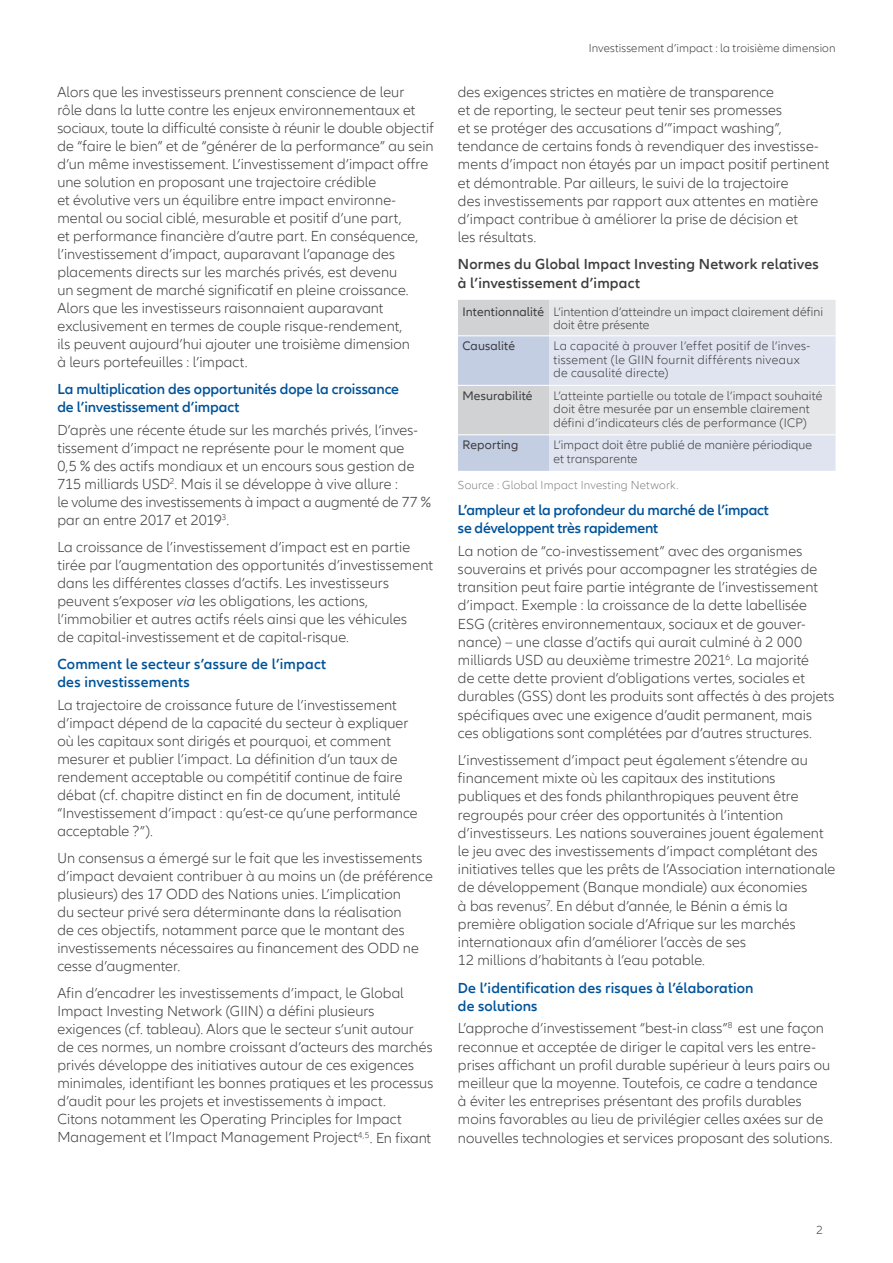
<style>
.page{position:relative;width:893px;height:1263px;background:#fff}
.page>*{position:absolute;margin:0;border:0;box-sizing:border-box;transform-origin:0 0}
.t1{font:300 15px/18px "Allianz Neo";letter-spacing:.005em;color:#3e3e3f}
.t2{font:600 15px/18.1px "Allianz Neo";letter-spacing:-.005em;color:#015399}
.t3{font:600 15px/18.1px "Allianz Neo";letter-spacing:.015em;color:#3e3e3f}
.t4{font:600 15px/18px "Allianz Neo";letter-spacing:.015em;color:#015399}
.t5{font:300 12.75px/13.5px "Allianz Neo";letter-spacing:.015em;color:#3e3e3f}
.t6{font:12.75px "Allianz Neo";letter-spacing:.01em;color:#3e3e3f}
.t7{font:300 12px "Allianz Neo";letter-spacing:.005em;color:#3e3e3f}
.t8{font:300 12px "Allianz Neo";letter-spacing:.02em;color:#808285}
.s1{font-style:italic}
.s2{font-weight:400}
</style>
<div class="page">
<svg style="left:458px;top:300px;width:378px;height:171px;background:#dce0e8"></svg>
<hr style="left:458px;top:335px;width:91px;height:1px;background:#fff">
<hr style="left:549px;top:335px;width:287px;height:1px;background:#fff">
<hr style="left:458px;top:385px;width:91px;height:1px;background:#fff">
<hr style="left:549px;top:385px;width:287px;height:1px;background:#fff">
<hr style="left:458px;top:434px;width:91px;height:1px;background:#fff">
<hr style="left:549px;top:434px;width:287px;height:1px;background:#fff">
<p class="t1" style="left:57px;top:83px;width:378px">Alors que les investisseurs prennent conscience de leur<br>rôle dans la lutte contre les enjeux environnementaux et sociaux, toute la difficulté consiste à réunir le double objectif de “faire le bien” et de “générer de la performance” au sein d’un même investissement. L’investissement d’impact offre une solution en proposant une trajectoire crédible<br>et évolutive vers un équilibre entre impact environne&shy;mental ou social ciblé, mesurable et positif d’une part,<br>et performance financière d’autre part. En conséquence, l’investissement d’impact, auparavant l’apanage des placements directs sur les marchés privés, est devenu<br>un segment de marché significatif en pleine croissance.<br>Alors que les investisseurs raisonnaient auparavant exclusivement en termes de couple risque-rendement,<br>ils peuvent aujourd’hui ajouter une troisième dimension<br>à leurs portefeuilles : l’impact.</p>
<p class="t2" style="left:57px;top:380px;width:343px">La multiplication des opportunités dope la croissance de l’investissement d’impact</p>
<p class="t1" style="left:57px;top:421px;width:375px">D’après une récente étude sur les marchés privés, l’inves&shy;tissement d’impact ne représente pour le moment que<br>0,5 % des actifs mondiaux et un encours sous gestion de 715 milliards USD<sup>2</sup>. Mais il se développe à vive allure :<br>le volume des investissements à impact a augmenté de 77 % par an entre 2017 et 2019<sup>3</sup>.</p>
<p class="t1" style="left:57px;top:538px;width:377px">La croissance de l’investissement d’impact est en partie tirée par l’augmentation des opportunités d’investissement dans les différentes classes d’actifs. Les investisseurs peuvent s’exposer <span class="s1">via</span> les obligations, les actions, l’immobilier et autres actifs réels ainsi que les véhicules<br>de capital-investissement et de capital-risque.</p>
<p class="t4" style="left:57px;top:655px;width:270px">Comment le secteur s’assure de l’impact des investissements</p>
<p class="t1" style="left:57px;top:696px;width:362px">La trajectoire de croissance future de l’investissement d’impact dépend de la capacité du secteur à expliquer où les capitaux sont dirigés et pourquoi, et comment mesurer et publier l’impact. La définition d’un taux de rendement acceptable ou compétitif continue de faire débat (cf. chapitre distinct en fin de document, intitulé “Investissement d’impact : qu’est-ce qu’une performance acceptable ?”).</p>
<p class="t1" style="left:57px;top:849px;width:377px">Un consensus a émergé sur le fait que les investissements d’impact devaient contribuer à au moins un (de préférence plusieurs) des 17 ODD des Nations unies. L’implication<br>du secteur privé sera déterminante dans la réalisation<br>de ces objectifs, notamment parce que le montant des investissements nécessaires au financement des ODD ne cesse d’augmenter.</p>
<p class="t1" style="left:57px;top:985px;width:377px">Afin d’encadrer les investissements d’impact, le Global Impact Investing Network (GIIN) a défini plusieurs exigences (cf. tableau). Alors que le secteur s’unit autour de ces normes, un nombre croissant d’acteurs des marchés privés développe des initiatives autour de ces exigences minimales, identifiant les bonnes pratiques et les processus d’audit pour les projets et investissements à impact.<br>Citons notamment les Operating Principles for Impact Management et l’Impact Management Project<sup>4,5</sup>. En fixant</p>
<p class="t7" style="left:589px;top:41px;width:248px">Investissement d’impact : la troisième dimension</p>
<p class="t1" style="left:458px;top:83px;width:373px">des exigences strictes en matière de transparence<br>et de reporting, le secteur peut tenir ses promesses<br>et se protéger des accusations d’”impact washing”, tendance de certains fonds à revendiquer des investisse&shy;ments d’impact non étayés par un impact positif pertinent et démontrable. Par ailleurs, le suivi de la trajectoire<br>des investissements par rapport aux attentes en matière d’impact contribue à améliorer la prise de décision et<br>les résultats.</p>
<p class="t3" style="left:458px;top:256px;width:362px">Normes du Global Impact Investing Network relatives à l’investissement d’impact</p>
<p class="t5" style="left:553px;top:305px;width:271px;text-indent:-91px"><span class="s2">Intentionnalité</span> L’intention d’atteindre un impact clairement défini doit être présente</p>
<p class="t6" style="left:462px;top:339px;width:54px">Causalité</p>
<p class="t5" style="left:553px;top:339px;width:258px">La capacité à prouver l’effet positif de l’inves&shy;tissement (le GIIN fournit différents niveaux de causalité directe)</p>
<p class="t6" style="left:462px;top:388px;width:72px">Mesurabilité</p>
<p class="t5" style="left:553px;top:389px;width:270px">L’atteinte partielle ou totale de l’impact souhaité doit être mesurée par un ensemble clairement défini d’indicateurs clés de performance (ICP)</p>
<p class="t6" style="left:462px;top:438px;width:57px">Reporting</p>
<p class="t5" style="left:553px;top:438px;width:260px">L’impact doit être publié de manière périodique et transparente</p>
<p class="t8" style="left:458px;top:478px;width:222px">Source : Global Impact Investing Network.</p>
<p class="t2" style="left:458px;top:501px;width:312px">L’ampleur et la profondeur du marché de l’impact se développent très rapidement</p>
<p class="t1" style="left:458px;top:542px;width:378px">La notion de “co-investissement” avec des organismes souverains et privés pour accompagner les stratégies de transition peut faire partie intégrante de l’investissement d’impact. Exemple : la croissance de la dette labellisée ESG (critères environnementaux, sociaux et de gouver&shy;nance) – une classe d’actifs qui aurait culminé à 2 000 milliards USD au deuxième trimestre 2021<sup>6</sup>. La majorité<br>de cette dette provient d’obligations vertes, sociales et durables (GSS) dont les produits sont affectés à des projets spécifiques avec une exigence d’audit permanent, mais ces obligations sont complétées par d’autres structures.</p>
<p class="t1" style="left:458px;top:751px;width:379px">L’investissement d’impact peut également s’étendre au financement mixte où les capitaux des institutions publiques et des fonds philanthropiques peuvent être regroupés pour créer des opportunités à l’intention d’investisseurs. Les nations souveraines jouent également le jeu avec des investissements d’impact complétant des initiatives telles que les prêts de l’Association internationale de développement (Banque mondiale) aux économies<br>à bas revenus<sup>7</sup>. En début d’année, le Bénin a émis la première obligation sociale d’Afrique sur les marchés internationaux afin d’améliorer l’accès de ses<br>12 millions d’habitants à l’eau potable.</p>
<p class="t2" style="left:458px;top:979px;width:297px">De l’identification des risques à l’élaboration de solutions</p>
<p class="t1" style="left:458px;top:1020px;width:376px">L’approche d’investissement “best-in class”<sup>8</sup> est une façon reconnue et acceptée de diriger le capital vers les entre&shy;prises affichant un profil durable supérieur à leurs pairs ou meilleur que la moyenne. Toutefois, ce cadre a tendance<br>à éviter les entreprises présentant des profils durables moins favorables au lieu de privilégier celles axées sur de nouvelles technologies et services proposant des solutions.</p>
<p class="t7" style="left:817px;top:1223px;width:8px">2</p>
</div>
